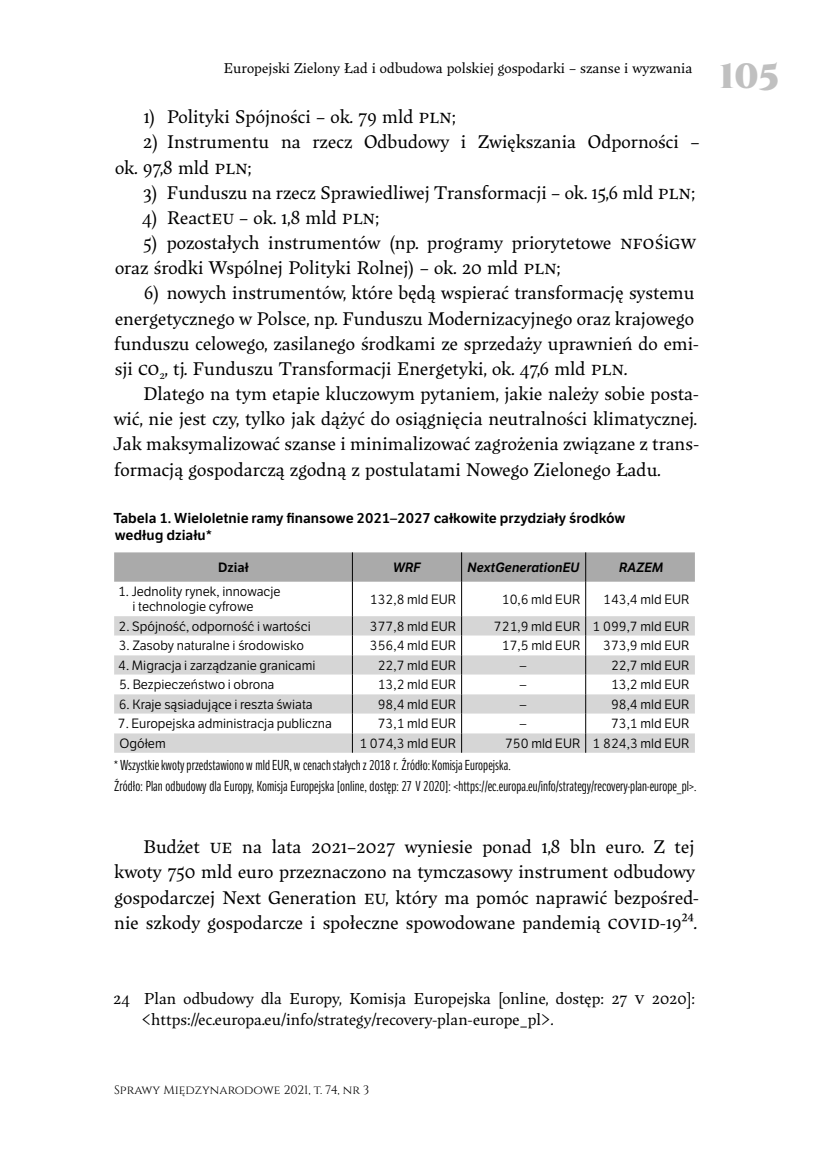
<style>
.page{position:relative;width:819px;height:1166px;background:#fff}
.page>*{position:absolute;margin:0;border:0;box-sizing:border-box;transform-origin:0 0}
.t1{font:900 35px "Cinzel";color:#c0c0c0}
.t2{font:19.25px/25.2px "Maecenas";color:#000}
.t3{font:16.62px/20.1px "Maecenas";color:#000}
.t4{font:14.88px "Maecenas";color:#000}
.t5{font:14px/20.7px "LFT Etica Compressed";letter-spacing:.005em;color:#000}
.t6{font:600 14px/17.5px "LFT Etica";color:#000}
.t7{font:13.12px/14.9px "LFT Etica";color:#000}
.t8{font:italic 600 13.12px "LFT Etica";color:#000}
.t9{font:600 13.12px "LFT Etica";color:#000}
.t10{font:12.25px "Cinzel";color:#000}
</style>
<div class="page">
<svg style="left:114px;top:552px;width:580px;height:201px"></svg>
<p class="t4" style="left:223px;top:63px;width:470px">Europejski Zielony Ład i odbudowa polskiej gospodarki – szanse i wyzwania</p>
<h1 class="t1" style="left:719px;top:55px;width:61px">105</h1>
<p class="t2" style="left:143px;top:106px;width:314px">1) Polityki Spójności – ok. 79 mld pln;</p>
<p class="t2" style="left:115px;top:131px;width:586px;text-indent:28px">2) Instrumentu na rzecz Odbudowy i Zwiększania Odporności – ok. 97,8 mld pln;</p>
<p class="t2" style="left:143px;top:182px;width:553px">3) Funduszu na rzecz Sprawiedliwej Transformacji – ok. 15,6 mld pln;</p>
<p class="t2" style="left:142px;top:207px;width:239px">4) Reacteu – ok. 1,8 mld pln;</p>
<p class="t2" style="left:115px;top:232px;width:582px;text-indent:28px">5) pozostałych instrumentów (np. programy priorytetowe nfośigw oraz środki Wspólnej Polityki Rolnej) – ok. 20 mld pln;</p>
<p class="t2" style="left:114px;top:282px;width:586px;text-indent:30px">6) nowych instrumentów, które będą wspierać transformację systemu energetycznego w Polsce, np. Funduszu Modernizacyjnego oraz krajowego funduszu celowego, zasilanego środkami ze sprzedaży uprawnień do emi&shy;sji co<sub>2</sub>, tj. Funduszu Transformacji Energetyki, ok. 47,6 mld pln.</p>
<p class="t2" style="left:113px;top:383px;width:587px;text-align:justify;text-indent:30px">Dlatego na tym etapie kluczowym pytaniem, jakie należy sobie posta&shy;wić, nie jest czy, tylko jak dążyć do osiągnięcia neutralności klimatycznej.<br>Jak maksymalizować szanse i minimalizować zagrożenia związane z trans&shy;formacją gospodarczą zgodną z postulatami Nowego Zielonego Ładu.</p>
<p class="t6" style="left:113px;top:511px;width:513px">Tabela 1. Wieloletnie ramy finansowe 2021–2027 całkowite przydziały środków według działu*</p>
<p class="t9" style="left:218px;top:562px;width:32px">Dział</p>
<p class="t8" style="left:393px;top:562px;width:29px">WRF</p>
<p class="t8" style="left:467px;top:562px;width:114px">NextGenerationEU</p>
<p class="t8" style="left:619px;top:562px;width:46px">RAZEM</p>
<p class="t7" style="left:132px;top:586px;width:149px;text-indent:-14px">1. Jednolity rynek, innowacje i technologie cyfrowe</p>
<p class="t7" style="left:370px;top:593px;width:88px">132,8 mld EUR</p>
<p class="t7" style="left:502px;top:593px;width:80px">10,6 mld EUR</p>
<p class="t7" style="left:603px;top:593px;width:88px">143,4 mld EUR</p>
<p class="t7" style="left:118px;top:620px;width:194px">2. Spójność, odporność i wartości</p>
<p class="t7" style="left:370px;top:620px;width:88px">377,8 mld EUR</p>
<p class="t7" style="left:494px;top:620px;width:197px">721,9 mld EUR 1 099,7 mld EUR</p>
<p class="t7" style="left:119px;top:640px;width:187px">3. Zasoby naturalne i środowisko</p>
<p class="t7" style="left:370px;top:640px;width:88px">356,4 mld EUR</p>
<p class="t7" style="left:502px;top:640px;width:80px">17,5 mld EUR</p>
<p class="t7" style="left:603px;top:640px;width:88px">373,9 mld EUR</p>
<p class="t7" style="left:118px;top:659px;width:199px">4. Migracja i zarządzanie granicami</p>
<p class="t7" style="left:378px;top:659px;width:80px">22,7 mld EUR</p>
<p class="t7" style="left:520px;top:659px;width:8px">–</p>
<p class="t7" style="left:611px;top:659px;width:80px">22,7 mld EUR</p>
<p class="t7" style="left:119px;top:679px;width:157px">5. Bezpieczeństwo i obrona</p>
<p class="t7" style="left:378px;top:679px;width:80px">13,2 mld EUR</p>
<p class="t7" style="left:520px;top:679px;width:8px">–</p>
<p class="t7" style="left:611px;top:679px;width:80px">13,2 mld EUR</p>
<p class="t7" style="left:119px;top:698px;width:195px">6. Kraje sąsiadujące i reszta świata</p>
<p class="t7" style="left:378px;top:698px;width:80px">98,4 mld EUR</p>
<p class="t7" style="left:520px;top:698px;width:8px">–</p>
<p class="t7" style="left:611px;top:698px;width:80px">98,4 mld EUR</p>
<p class="t7" style="left:118px;top:718px;width:215px">7. Europejska administracja publiczna</p>
<p class="t7" style="left:378px;top:718px;width:80px">73,1 mld EUR</p>
<p class="t7" style="left:520px;top:718px;width:8px">–</p>
<p class="t7" style="left:611px;top:718px;width:80px">73,1 mld EUR</p>
<p class="t7" style="left:119px;top:737px;width:48px">Ogółem</p>
<p class="t7" style="left:359px;top:737px;width:98px">1 074,3 mld EUR</p>
<p class="t7" style="left:505px;top:737px;width:186px">750 mld EUR 1 824,3 mld EUR</p>
<p class="t5" style="left:114px;top:756px;width:584px">* Wszystkie kwoty przedstawiono w mld EUR, w cenach stałych z 2018 r. Źródło: Komisja Europejska.<br>Źródło: Plan odbudowy dla Europy, Komisja Europejska [online, dostęp: 27 V 2020]: &lt;https://ec.europa.eu/info/strategy/recovery-plan-europe_pl&gt;.</p>
<p class="t2" style="left:114px;top:836px;width:586px;text-indent:29px">Budżet ue na lata 2021–2027 wyniesie ponad 1,8 bln euro. Z tej kwoty 750 mld euro przeznaczono na tymczasowy instrument odbudowy gospodarczej Next Generation eu, który ma pomóc naprawić bezpośred&shy;nie szkody gospodarcze i społeczne spowodowane pandemią covid-19²⁴.</p>
<p class="t3" style="left:141px;top:990px;width:555px;text-indent:-28px">24 Plan odbudowy dla Europy, Komisja Europejska [online, dostęp: 27 v 2020]: &lt;https://ec.europa.eu/info/strategy/recovery-plan-europe_pl&gt;.</p>
<p class="t10" style="left:114px;top:1082px;width:257px">Sprawy Międzynarodowe 2021, t. 74, nr 3</p>
</div>
